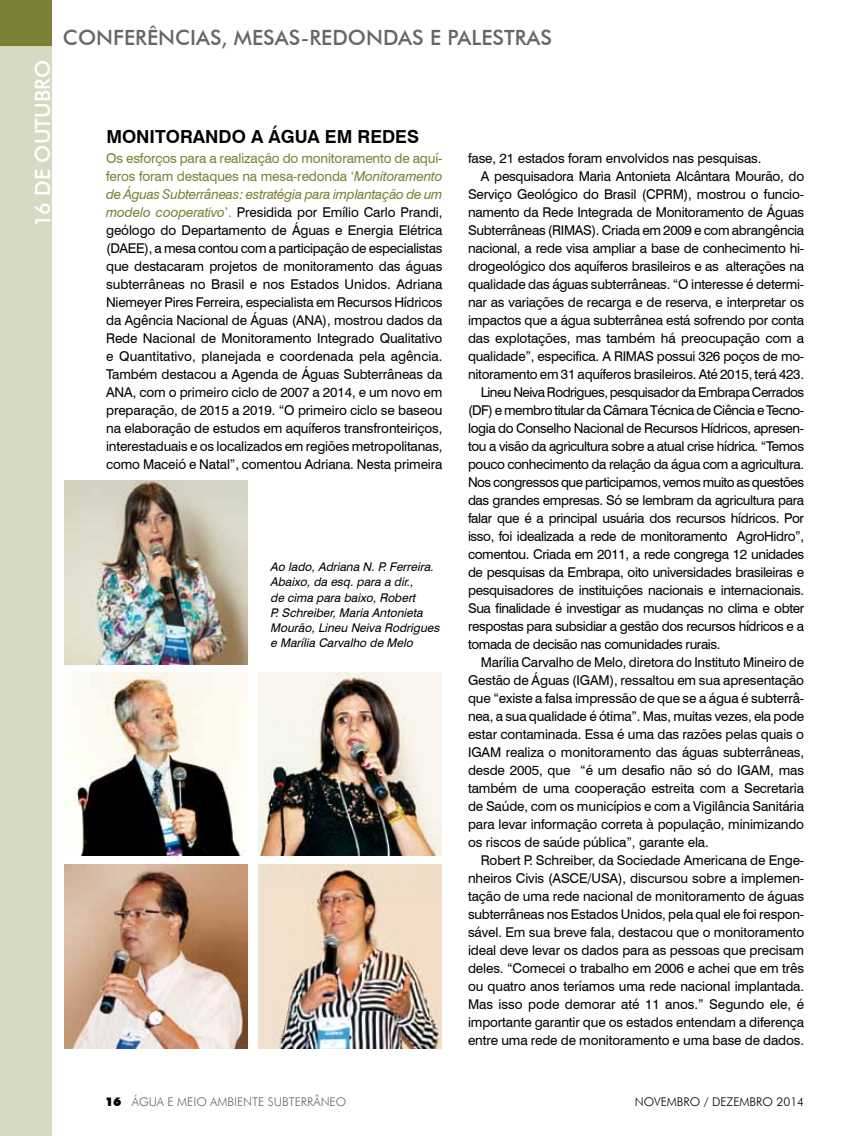
<style>
.page{position:relative;width:868px;height:1136px;background:#fff}
.page>*{position:absolute;margin:0;border:0;box-sizing:border-box;transform-origin:0 0}
.t1{font:500 21px "Futura BT";color:#656668}
.t2{font:500 21px "Futura BT";color:#fff}
.t3{font:700 18px "Swiss 721 BT";color:#000}
.t4{font:13.5px/18px "Swiss 721 BT";letter-spacing:-.02em;color:#000;text-align:justify}
.t5{font:13.5px "Swiss 721 BT";letter-spacing:-.04em;color:#000}
.t6{font:italic 12px/15px "Swiss 721 BT";color:#000}
.t7{font:300 12px "Futura BT";color:#656668}
.t8{font:300 12px "Futura BT";color:#000}
.s1{color:#7d8035}
.s2{font-style:italic;color:#7d8035}
.s3{font-weight:900;color:#000}
</style>
<div class="page">
<div style="left:0;top:0;width:51px;height:1135px;background:#d8d9c2"></div>
<div style="left:0;top:0;width:51px;height:46px;background:#7d8035"></div>
<img style="left:64px;top:480px;width:184px;height:184px">
<img style="left:64px;top:864px;width:184px;height:183px">
<img style="left:258px;top:672px;width:184px;height:183px">
<img style="left:258px;top:864px;width:184px;height:184px">
<img style="left:64px;top:672px;width:184px;height:183px">
<h1 class="t2" style="left:30px;top:227px;width:166px;rotate:-90deg">16 DE OUTUBRO</h1>
<h1 class="t1" style="left:63px;top:25px;width:17px">CON</h1>
<h1 class="t1" style="left:113px;top:25px;width:59px">FERÊNCIAS</h1>
<h1 class="t1" style="left:221px;top:25px;width:27px">, MESAS</h1>
<h1 class="t1" style="left:301px;top:25px;width:24px">-REDONDAS</h1>
<h1 class="t1" style="left:430px;top:25px;width:30px">E PALESTRAS</h1>
<h2 class="t3" style="left:106px;top:124px;width:29px">MONITORANDO</h2>
<h2 class="t3" style="left:251px;top:124px;width:32px">A ÁGUA</h2>
<h2 class="t3" style="left:325px;top:124px;width:46px">EM REDES</h2>
<p class="t4" style="left:106px;top:148px;width:338px"><span class="s1">Os esforços para a realização do monitoramento de aquí&shy;feros foram destaques na mesa-redonda ‘</span><span class="s2">Monitoramento de Águas Subterrâneas: estratégia para implantação de um modelo cooperativo</span><span class="s1">’.</span> Presidida por Emílio Carlo Prandi, geólogo do Departamento de Águas e Energia Elétrica (DAEE), a mesa contou com a participação de especialistas que destacaram projetos de monitoramento das águas subterrâneas no Brasil e nos Estados Unidos. Adriana Niemeyer Pires Ferreira, especialista em Recursos Hídricos da Agência Nacional de Águas (ANA), mostrou dados da Rede Nacional de Monitoramento Integrado Qualitativo e Quantitativo, planejada e coordenada pela agência.<br>Também destacou a Agenda de Águas Subterrâneas da ANA, com o primeiro ciclo de 2007 a 2014, e um novo em preparação, de 2015 a 2019. “O primeiro ciclo se baseou na elaboração de estudos em aquíferos transfronteiriços, interestaduais e os localizados em regiões metropolitanas, como Maceió e Natal”, comentou Adriana. Nesta primeira</p>
<p class="t4" style="left:468px;top:148px;width:295px">fase, 21 estados foram envolvidos nas pesquisas.</p>
<p class="t4" style="left:480px;top:166px;width:325px">A pesquisadora Maria Antonieta Alcântara Mourão, do</p>
<p class="t4" style="left:468px;top:184px;width:337px">Serviço Geológico do Brasil (CPRM), mostrou o funcio-</p>
<p class="t4" style="left:468px;top:202px;width:337px">namento da Rede Integrada de Monitoramento de Águas</p>
<p class="t4" style="left:468px;top:220px;width:338px">Subterrâneas (RIMAS). Criada em 2009 e com abrangência</p>
<p class="t4" style="left:468px;top:238px;width:337px">nacional, a rede visa ampliar a base de conhecimento hi-</p>
<p class="t4" style="left:468px;top:256px;width:337px">drogeológico dos aquíferos brasileiros e as alterações na</p>
<p class="t4" style="left:468px;top:274px;width:337px">qualidade das águas subterrâneas. “O interesse é determi-</p>
<p class="t4" style="left:468px;top:292px;width:337px">nar as variações de recarga e de reserva, e interpretar os</p>
<p class="t4" style="left:468px;top:310px;width:337px">impactos que a água subterrânea está sofrendo por conta</p>
<p class="t4" style="left:468px;top:328px;width:338px">das explotações, mas também há preocupação com a</p>
<p class="t4" style="left:468px;top:346px;width:337px">qualidade”, especifica. A RIMAS possui 326 poços de mo-</p>
<p class="t4" style="left:468px;top:364px;width:337px">nitoramento em 31 aquíferos brasileiros. Até 2015, terá 423.</p>
<p class="t5" style="left:480px;top:382px;width:325px">Lineu Neiva Rodrigues, pesquisador da Embrapa Cerrados</p>
<p class="t4" style="left:468px;top:400px;width:337px">(DF) e membro titular da Câmara Técnica de Ciência e Tecno-</p>
<p class="t4" style="left:468px;top:418px;width:337px">logia do Conselho Nacional de Recursos Hídricos, apresen-</p>
<p class="t4" style="left:468px;top:436px;width:337px">tou a visão da agricultura sobre a atual crise hídrica. “Temos</p>
<p class="t4" style="left:468px;top:454px;width:337px">pouco conhecimento da relação da água com a agricultura.</p>
<p class="t4" style="left:468px;top:472px;width:337px">Nos congressos que participamos, vemos muito as questões</p>
<p class="t4" style="left:468px;top:490px;width:337px">das grandes empresas. Só se lembram da agricultura para</p>
<p class="t4" style="left:468px;top:508px;width:337px">falar que é a principal usuária dos recursos hídricos. Por</p>
<p class="t4" style="left:468px;top:526px;width:337px">isso, foi idealizada a rede de monitoramento AgroHidro”,</p>
<p class="t4" style="left:468px;top:544px;width:337px">comentou. Criada em 2011, a rede congrega 12 unidades</p>
<p class="t4" style="left:468px;top:562px;width:337px">de pesquisas da Embrapa, oito universidades brasileiras e</p>
<p class="t4" style="left:468px;top:580px;width:338px">pesquisadores de instituições nacionais e internacionais.</p>
<p class="t4" style="left:468px;top:598px;width:337px">Sua finalidade é investigar as mudanças no clima e obter</p>
<p class="t4" style="left:468px;top:616px;width:337px">respostas para subsidiar a gestão dos recursos hídricos e a</p>
<p class="t4" style="left:468px;top:634px;width:254px">tomada de decisão nas comunidades rurais.</p>
<p class="t4" style="left:480px;top:652px;width:325px">Marília Carvalho de Melo, diretora do Instituto Mineiro de</p>
<p class="t4" style="left:468px;top:670px;width:337px">Gestão de Águas (IGAM), ressaltou em sua apresentação</p>
<p class="t4" style="left:468px;top:688px;width:337px">que “existe a falsa impressão de que se a água é subterrâ-</p>
<p class="t4" style="left:468px;top:706px;width:337px">nea, a sua qualidade é ótima”. Mas, muitas vezes, ela pode</p>
<p class="t4" style="left:468px;top:724px;width:337px">estar contaminada. Essa é uma das razões pelas quais o</p>
<p class="t4" style="left:468px;top:742px;width:337px">IGAM realiza o monitoramento das águas subterrâneas,</p>
<p class="t4" style="left:468px;top:760px;width:337px">desde 2005, que “é um desafio não só do IGAM, mas</p>
<p class="t4" style="left:468px;top:778px;width:337px">também de uma cooperação estreita com a Secretaria</p>
<p class="t4" style="left:468px;top:796px;width:337px">de Saúde, com os municípios e com a Vigilância Sanitária</p>
<p class="t4" style="left:468px;top:814px;width:337px">para levar informação correta à população, minimizando</p>
<p class="t4" style="left:468px;top:832px;width:242px">os riscos de saúde pública”, garante ela.</p>
<p class="t4" style="left:480px;top:850px;width:325px">Robert P. Schreiber, da Sociedade Americana de Enge-</p>
<p class="t4" style="left:468px;top:868px;width:337px">nheiros Civis (ASCE/USA), discursou sobre a implemen-</p>
<p class="t4" style="left:468px;top:886px;width:337px">tação de uma rede nacional de monitoramento de águas</p>
<p class="t4" style="left:468px;top:904px;width:337px">subterrâneas nos Estados Unidos, pela qual ele foi respon-</p>
<p class="t4" style="left:468px;top:922px;width:337px">sável. Em sua breve fala, destacou que o monitoramento</p>
<p class="t4" style="left:468px;top:940px;width:337px">ideal deve levar os dados para as pessoas que precisam</p>
<p class="t4" style="left:468px;top:958px;width:337px">deles. “Comecei o trabalho em 2006 e achei que em três</p>
<p class="t4" style="left:468px;top:976px;width:337px">ou quatro anos teríamos uma rede nacional implantada.</p>
<p class="t4" style="left:468px;top:994px;width:337px">Mas isso pode demorar até 11 anos.” Segundo ele, é</p>
<p class="t4" style="left:468px;top:1012px;width:337px">importante garantir que os estados entendam a diferença</p>
<p class="t4" style="left:468px;top:1030px;width:337px">entre uma rede de monitoramento e uma base de dados.</p>
<p class="t6" style="left:270px;top:559px;width:174px">Ao lado,Adriana N.P.Ferreira.<br>Abaixo,da esq.para a dir.,<br>de cima para baixo,Robert<br>P.Schreiber,Maria Antonieta<br>Mourão,Lineu Neiva Rodrigues e Marília Carvalho de Melo</p>
<p class="t7" style="left:105px;top:1094px;width:243px"><span class="s3">16</span> ÁGUA E MEIO AMBIENTE SUBTERRÂNEO</p>
<p class="t8" style="left:634px;top:1094px;width:171px">NOVEMBRO / DEZEMBRO 2014</p>
</div>
